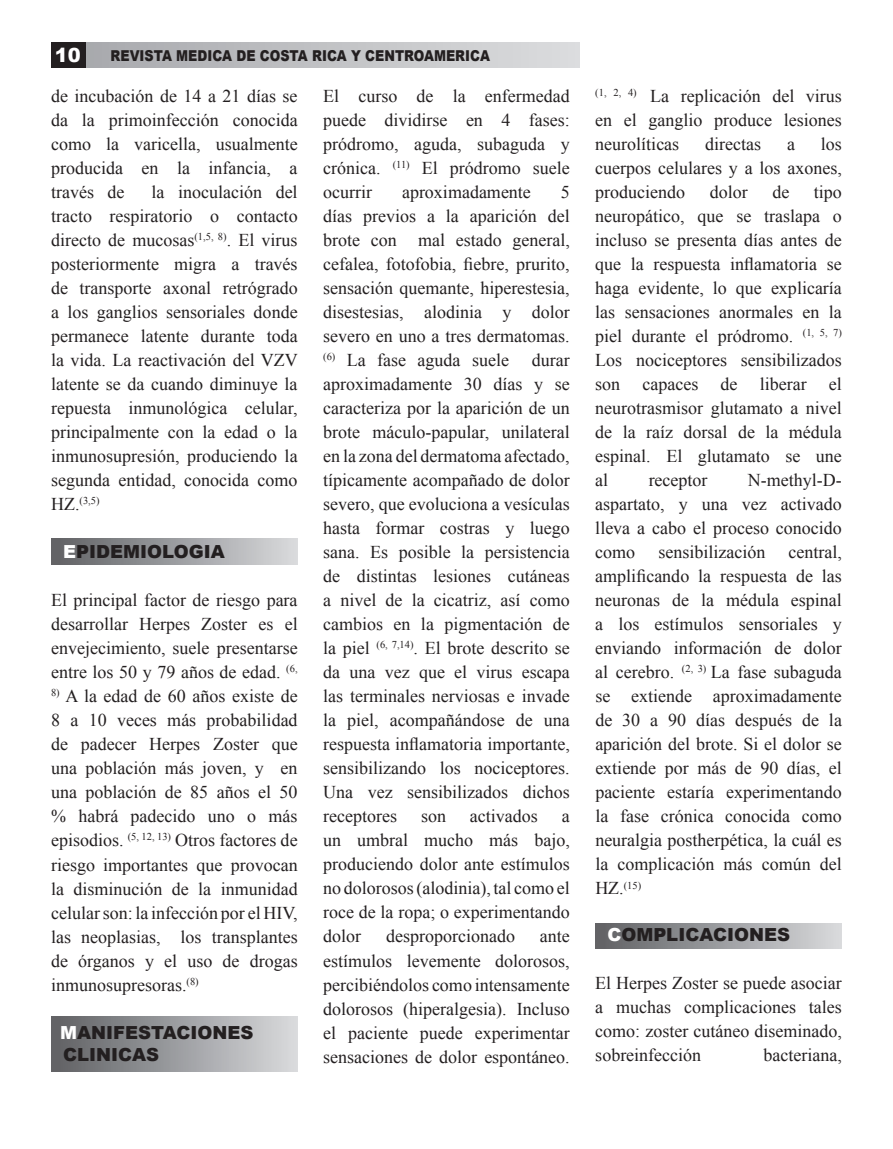
<style>
.page{position:relative;width:893px;height:1149px;background:#fff}
.page>*{position:absolute;margin:0;border:0;box-sizing:border-box;transform-origin:0 0}
.t1{font:900 19.5px "Arial";color:#fff}
.t2{font:18px/24px "Times New Roman";color:#231f20;text-align:justify}
.t3{font:900 18px/22.5px "Arial";color:#231f20}
.t4{font:900 15px "Arial";color:#231f20;scale:.85 1}
.t5{font:10.5px "Times New Roman";color:#231f20}
.s1{font-size:18px}
.s2{color:#fff}
</style>
<div class="page">
<div style="left:51px;top:538px;width:247px;height:26px;background:linear-gradient(to right,#5e6063,#d9dadd)"></div>
<div style="left:51px;top:1015px;width:247px;height:56px;background:linear-gradient(to right,#5e6063,#d9dadd)"></div>
<div style="left:595px;top:923px;width:247px;height:25px;background:linear-gradient(to right,#5e6063,#d9dadd)"></div>
<div style="left:85px;top:42px;width:494px;height:26px;background:linear-gradient(to right,#a8a9ad,#dbdcde)"></div>
<div style="left:51px;top:43px;width:34px;height:25px;background:#231f20"></div>
<p class="t1" style="left:55px;top:41px;width:28px">10</p>
<p class="t4" style="left:111px;top:44px;width:448px">REVISTA MEDICA DE COSTA RICA Y CENTROAMERICA</p>
<p class="t2" style="left:51px;top:83px;width:248px">de incubación de 14 a 21 días se da la primoinfección conocida como la varicella, usualmente producida en la infancia, a través de</p>
<p class="t2" style="left:51px;top:179px;width:248px;text-indent:101px">la inoculación del tracto respiratorio o contacto directo de mucosas<sup>(1,5,</sup> <sup>8)</sup>. El virus posteriormente migra a través de transporte axonal retrógrado a los ganglios sensoriales donde permanece latente durante toda la vida. La reactivación del VZV latente se da cuando diminuye la repuesta inmunológica celular, principalmente con la edad o la inmunosupresión, produciendo la segunda entidad, conocida como</p>
<p class="t5" style="left:51px;top:493px;width:50px"><span class="s1">HZ.</span>(3,5)</p>
<p class="t3" style="left:63px;top:540px;width:163px"><span class="s2">E</span>PIDEMIOLOGIA</p>
<p class="t2" style="left:51px;top:587px;width:248px">El principal factor de riesgo para desarrollar Herpes Zoster es el envejecimiento, suele presentarse entre los 50 y 79 años de edad. <sup>(6,</sup></p>
<p class="t2" style="left:51px;top:683px;width:248px"><sup>8)</sup> A la edad de 60 años existe de 8 a 10 veces más probabilidad de padecer Herpes Zoster que una población más joven, y en una población de 85 años el 50 % habrá padecido uno o más episodios. <sup>(5,</sup> <sup>12,</sup> <sup>13)</sup> Otros factores de riesgo importantes que provocan la disminución de la inmunidad celular son: la infección por el HIV, las neoplasias, los transplantes de órganos y el uso de drogas inmunosupresoras.<sup>(8)</sup></p>
<p class="t3" style="left:60px;top:1020px;width:195px"><span class="s2">M</span>ANIFESTACIONES<br>CLINICAS</p>
<p class="t2" style="left:323px;top:83px;width:248px">El curso de la enfermedad puede dividirse en 4 fases: pródromo, aguda, subaguda y crónica. <sup>(11)</sup> El pródromo suele ocurrir</p>
<p class="t2" style="left:402px;top:179px;width:130px">aproximadamente</p>
<p class="t2" style="left:323px;top:179px;width:248px;text-indent:238px">5 días previos a la aparición del brote con mal estado general, cefalea, fotofobia, fiebre, prurito, sensación quemante, hiperestesia, disestesias, alodinia y dolor severo en uno a tres dermatomas. <sup>(6)</sup> La fase aguda suele</p>
<p class="t2" style="left:323px;top:347px;width:248px;text-indent:209px">durar aproximadamente 30 días y se caracteriza por la aparición de un brote máculo-papular, unilateral en la zona del dermatoma afectado, típicamente acompañado de dolor severo, que evoluciona a vesículas hasta formar costras y luego sana. Es posible la persistencia de distintas lesiones cutáneas a nivel de la cicatriz, así como cambios en la pigmentación de la piel <sup>(6,</sup> <sup>7,14)</sup>. El brote descrito se da una vez que el virus escapa las terminales nerviosas e invade la piel, acompañándose de una respuesta inflamatoria importante, sensibilizando los nociceptores.<br>Una vez sensibilizados dichos receptores</p>
<p class="t2" style="left:421px;top:803px;width:27px">son</p>
<p class="t2" style="left:470px;top:803px;width:69px">activados</p>
<p class="t2" style="left:323px;top:803px;width:248px;text-indent:239px">a un umbral mucho más bajo, produciendo dolor ante estímulos no dolorosos (alodinia), tal como el roce de la ropa; o experimentando dolor</p>
<p class="t2" style="left:386px;top:923px;width:130px">desproporcionado</p>
<p class="t2" style="left:323px;top:923px;width:248px;text-indent:217px">ante estímulos levemente dolorosos, percibiéndolos como intensamente dolorosos (hiperalgesia). Incluso el paciente puede experimentar sensaciones de dolor espontáneo.</p>
<p class="t2" style="left:595px;top:83px;width:248px"><sup>(1,</sup> <sup>2,</sup> <sup>4)</sup> La replicación del virus en el ganglio produce lesiones neurolíticas</p>
<p class="t2" style="left:595px;top:131px;width:248px;text-indent:226px">los cuerpos celulares y a los axones, produciendo</p>
<p class="t2" style="left:705px;top:131px;width:57px">directas</p>
<p class="t2" style="left:787px;top:131px;width:9px">a</p>
<p class="t2" style="left:595px;top:179px;width:248px;text-indent:219px">tipo neuropático, que se traslapa o incluso se presenta días antes de que la respuesta inflamatoria se haga evidente, lo que explicaría las sensaciones anormales en la piel durante el pródromo. <sup>(1,</sup> <sup>5,</sup> <sup>7)<br></sup>Los nociceptores sensibilizados son capaces de liberar el neurotrasmisor glutamato a nivel de la raíz dorsal de la médula espinal. El glutamato se une al</p>
<p class="t2" style="left:710px;top:179px;width:39px">dolor</p>
<p class="t2" style="left:772px;top:179px;width:18px">de</p>
<p class="t2" style="left:595px;top:467px;width:248px;text-indent:153px">N-methyl-D&shy;aspartato, y una vez activado lleva a cabo el proceso conocido como</p>
<p class="t2" style="left:649px;top:467px;width:60px">receptor</p>
<p class="t2" style="left:595px;top:539px;width:248px;text-indent:193px">central, amplificando la respuesta de las neuronas de la médula espinal a los estímulos sensoriales y enviando información de dolor al cerebro. <sup>(2,</sup> <sup>3)</sup> La fase subaguda se extiende aproximadamente de 30 a 90 días después de la aparición del brote. Si el dolor se extiende por más de 90 días, el paciente estaría experimentando la fase crónica conocida como neuralgia postherpética, la cuál es la complicación más común del</p>
<p class="t5" style="left:595px;top:877px;width:47px"><span class="s1">HZ.</span>(15)</p>
<p class="t3" style="left:607px;top:922px;width:184px"><span class="s2">C</span>OMPLICACIONES</p>
<p class="t2" style="left:595px;top:970px;width:248px">El Herpes Zoster se puede asociar a muchas complicaciones tales como: zoster cutáneo diseminado, sobreinfección</p>
<p class="t2" style="left:658px;top:539px;width:108px">sensibilización</p>
<p class="t2" style="left:763px;top:1042px;width:80px">bacteriana,</p>
</div>
